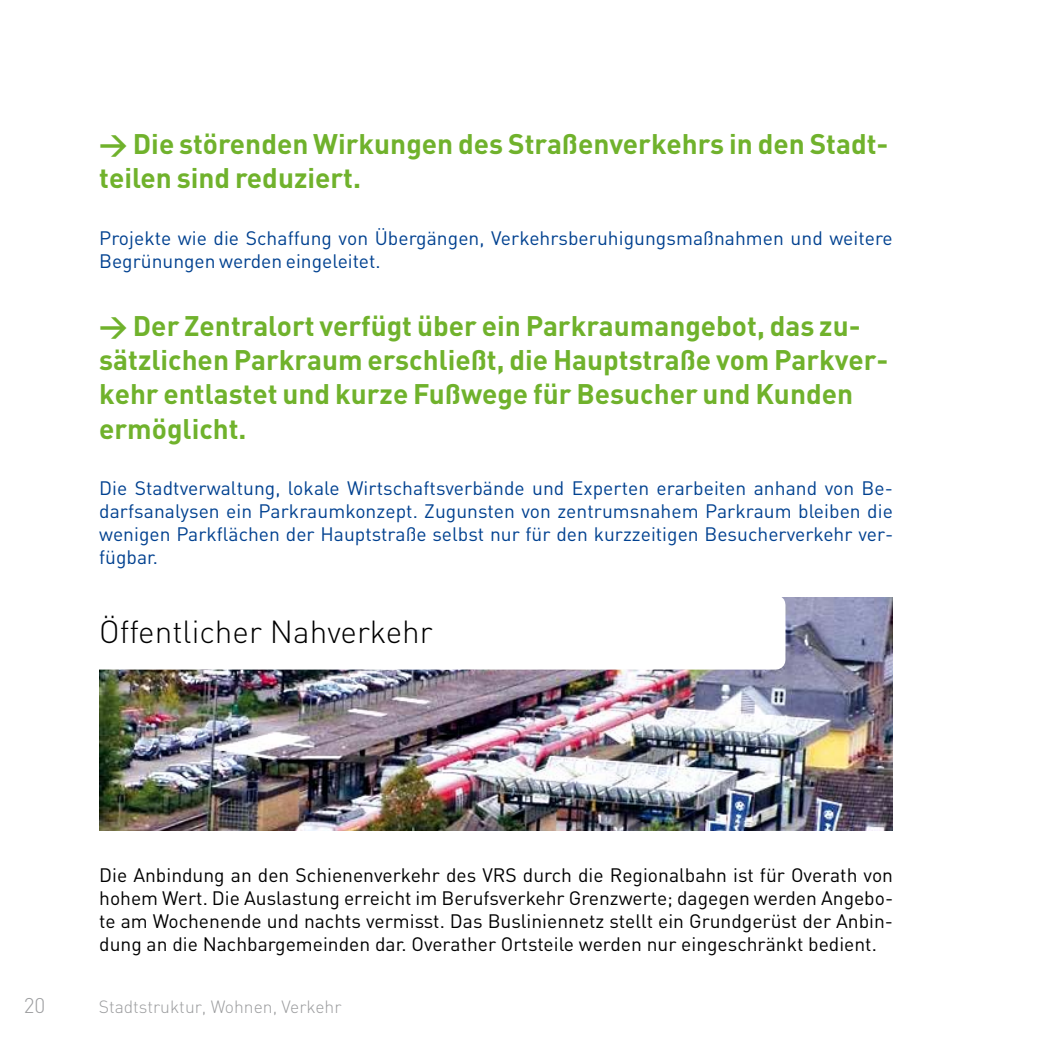
<style>
.page{position:relative;width:1042px;height:1042px;background:#fff}
.page>*{position:absolute;margin:0;border:0;box-sizing:border-box;transform-origin:0 0}
.t1{font:300 31.5px "DIN";color:#000}
.t2{font:700 28px/34.1px "DIN";color:#70b22c}
.t3{font:300 21px "DIN";color:#9c9d9f}
.t4{font:19.25px/22.8px "DIN";color:#004190}
.t5{font:19.25px/22.8px "DIN";color:#000;text-align:justify}
.t6{font:300 17.5px "DIN";color:#9c9d9f}
</style>
<div class="page">
<img style="left:99px;top:598px;width:758px;height:232px">
<div style="left:38px;top:595px;width:747px;height:74px;background:#fff"></div>
<img style="left:857px;top:597px;width:36px;height:234px">
<h2 class="t2" style="left:99px;top:126px;width:791px">&gt; Die störenden Wirkungen des Straßenverkehrs in den Stadt&shy;teilen sind reduziert.</h2>
<p class="t4" style="left:99px;top:226px;width:795px">Projekte wie die Schaffung von Übergängen, Verkehrsberuhigungsmaßnahmen und weitere<br>Begrünungen werden eingeleitet.</p>
<h2 class="t2" style="left:99px;top:308px;width:791px">&gt; Der Zentralort verfügt über ein Parkraumangebot, das zu&shy;sätzlichen Parkraum erschließt, die Hauptstraße vom Parkver&shy;kehr entlastet und kurze Fußwege für Besucher und Kunden ermöglicht.</h2>
<p class="t4" style="left:99px;top:477px;width:795px;text-align:justify">Die Stadtverwaltung, lokale Wirtschaftsverbände und Experten erarbeiten anhand von Be&shy;darfsanalysen ein Parkraumkonzept. Zugunsten von zentrumsnahem Parkraum bleiben die wenigen Parkflächen der Hauptstraße selbst nur für den kurzzeitigen Besucherverkehr ver&shy;fügbar.</p>
<h1 class="t1" style="left:99px;top:612px;width:335px">Öffentlicher Nahverkehr</h1>
<p class="t3" style="left:24px;top:992px;width:23px">20</p>
<p class="t5" style="left:99px;top:863px;width:795px">Die Anbindung an den Schienenverkehr des VRS durch die Regionalbahn ist für Overath von hohem Wert. Die Auslastung erreicht im Berufsverkehr Grenzwerte; dagegen werden Angebo&shy;te am Wochenende und nachts vermisst. Das Busliniennetz stellt ein Grundgerüst der Anbin&shy;dung an die Nachbargemeinden dar. Overather Ortsteile werden nur eingeschränkt bedient.</p>
<p class="t6" style="left:99px;top:995px;width:244px">Stadtstruktur, Wohnen, Verkehr</p>
</div>
